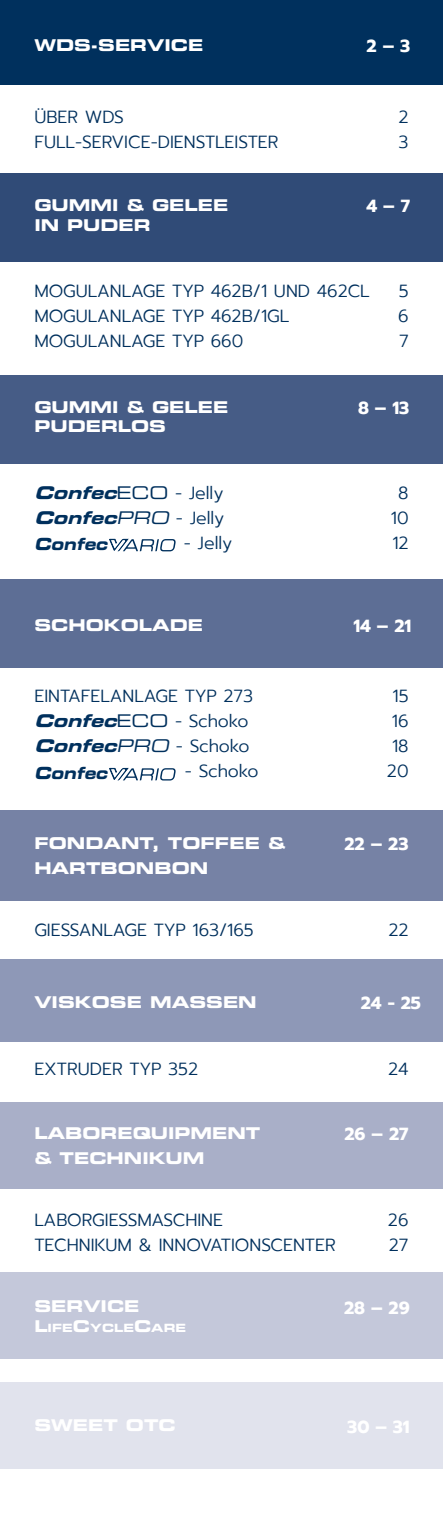
<style>
.page{position:relative;width:443px;height:1524px;background:#fff}
.page>*{position:absolute;margin:0;border:0;box-sizing:border-box;transform-origin:0 0}
.t1{font:300 17.5px "Prompt";color:#00305d}
.t2{font:700 17.5px "Prompt";color:#fff}
.t3{font:italic 17.5px "Eurostile Bold Extended Two";color:#00305d}
.t4{font:italic 16.75px "Eurostile Bold Extended Two";color:#00305d;scale:.93 1}
.t5{font:16.25px/25px "Eurostile Bold Extended Two";color:#fff}
.t6{font:11.5px "Eurostile Bold Extended Two";color:#fff}
.s1{font-family:"Eurostile Extended Two";font-style:normal}
.s2{font-family:"Prompt";font-weight:300;font-style:normal}
.s3{font-family:"Eurostile Extended Two"}
.s4{font-family:"Eurostile Bold Extended Two";font-weight:400;font-style:italic}
.s5{font-family:"Eurostile Extended Two";font-weight:400}
.s6{font-family:"Eurostile Extended Two";font-weight:400;font-style:italic}
.s7{font-size:16.25px}
</style>
<div class="page">
<div style="left:0;top:0;width:443px;height:90px;background:#00305d"></div>
<div style="left:0;top:958px;width:443px;height:87px;background:#8e98b7"></div>
<div style="left:0;top:1272px;width:443px;height:87px;background:#c4c8da"></div>
<div style="left:0;top:1382px;width:443px;height:87px;background:#e1e3ed"></div>
<div style="left:0;top:85px;width:443px;height:109px;background:#fff"></div>
<div style="left:0;top:1042px;width:443px;height:109px;background:#fff"></div>
<div style="left:0;top:1102px;width:443px;height:87px;background:#a9afc8"></div>
<svg style="left:109px;top:768px;width:67px;height:13px"></svg>
<div style="left:0;top:174px;width:443px;height:88px;background:#304b77"></div>
<div style="left:0;top:579px;width:443px;height:89px;background:#5d6e95"></div>
<div style="left:0;top:810px;width:443px;height:90px;background:#7682a5"></div>
<div style="left:0;top:376px;width:443px;height:88px;background:#465c86"></div>
<svg style="left:109px;top:538px;width:67px;height:13px"></svg>
<p class="t5" style="left:34px;top:32px;width:170px">WDS-SERVICE</p>
<p class="t2" style="left:367px;top:33px;width:45px">2 – 3</p>
<p class="t1" style="left:34px;top:105px;width:91px">ÜBER WDS</p>
<p class="t1" style="left:398px;top:105px;width:12px">2</p>
<p class="t1" style="left:34px;top:130px;width:246px">FULL-SERVICE-DIENSTLEISTER</p>
<p class="t1" style="left:399px;top:130px;width:11px">3</p>
<p class="t5" style="left:34px;top:195px;width:195px;line-height:19.5px">GUMMI &amp; GELEE<br>IN PUDER</p>
<p class="t2" style="left:367px;top:193px;width:45px">4 – 7</p>
<p class="t1" style="left:34px;top:279px;width:337px">MOGULANLAGE TYP 462B/1 UND 462CL</p>
<p class="t1" style="left:399px;top:279px;width:11px">5</p>
<p class="t1" style="left:34px;top:304px;width:257px">MOGULANLAGE TYP 462B/1GL</p>
<p class="t1" style="left:398px;top:304px;width:12px">6</p>
<p class="t1" style="left:34px;top:329px;width:210px">MOGULANLAGE TYP 660</p>
<p class="t1" style="left:399px;top:329px;width:11px">7</p>
<p class="t5" style="left:34px;top:397px;width:195px;line-height:19.5px">GUMMI &amp; GELEE<br>PUDERLOS</p>
<p class="t2" style="left:358px;top:395px;width:53px">8 – 13</p>
<p class="t3" style="left:34px;top:480px;width:191px">Confec<span class="s1">E C O</span> <span class="s2">- J e l l y</span></p>
<p class="t1" style="left:398px;top:480px;width:12px">8</p>
<p class="t3" style="left:34px;top:505px;width:191px">Confec<span class="s3">PRO</span> <span class="s2">- J e l l y</span></p>
<p class="t1" style="left:391px;top:505px;width:19px">10</p>
<p class="t4" style="left:34px;top:532px;width:84px">Confec</p>
<p class="t1" style="left:184px;top:530px;width:50px">- Jelly</p>
<p class="t1" style="left:392px;top:530px;width:18px">12</p>
<p class="t5" style="left:34px;top:612px;width:170px">SCHOKOLADE</p>
<p class="t2" style="left:353px;top:613px;width:59px">14 – 21</p>
<p class="t1" style="left:34px;top:684px;width:220px">EINTAFELANLAGE TYP 273</p>
<p class="t1" style="left:393px;top:684px;width:18px">15</p>
<p class="t1" style="left:34px;top:709px;width:216px"><span class="s4">Confec</span><span class="s5">ECO</span> - Schoko</p>
<p class="t1" style="left:392px;top:709px;width:18px">16</p>
<p class="t1" style="left:34px;top:734px;width:216px"><span class="s4">Confec</span><span class="s6">PRO</span> - S c h o ko</p>
<p class="t1" style="left:392px;top:734px;width:18px">18</p>
<p class="t4" style="left:34px;top:761px;width:84px">Confec</p>
<p class="t1" style="left:185px;top:759px;width:75px">- Schoko</p>
<p class="t1" style="left:387px;top:759px;width:23px">20</p>
<p class="t5" style="left:34px;top:830px;width:252px">FONDANT, TOFFEE &amp;<br>HARTBONBON</p>
<p class="t2" style="left:344px;top:831px;width:66px">22 – 23</p>
<p class="t1" style="left:34px;top:918px;width:221px">GIESSANLAGE TYP 163/165</p>
<p class="t1" style="left:388px;top:918px;width:22px">22</p>
<p class="t5" style="left:34px;top:989px;width:224px">VISKOSE MASSEN</p>
<p class="t2" style="left:361px;top:990px;width:62px">24 - 25</p>
<p class="t1" style="left:34px;top:1056px;width:165px">EXTRUDER TYP 352</p>
<p class="t1" style="left:388px;top:1056px;width:22px">24</p>
<p class="t5" style="left:34px;top:1120px;width:227px">LABOREQUIPMENT &amp; TECHNIKUM</p>
<p class="t2" style="left:344px;top:1120px;width:66px">26 – 27</p>
<p class="t1" style="left:34px;top:1207px;width:190px">LABORGIESSMASCHINE</p>
<p class="t1" style="left:388px;top:1207px;width:22px">26</p>
<p class="t1" style="left:34px;top:1232px;width:303px">TECHNIKUM &amp; INNOVATIONSCENTER</p>
<p class="t1" style="left:389px;top:1232px;width:21px">27</p>
<p class="t5" style="left:34px;top:1293px;width:107px">SERVICE</p>
<p class="t6" style="left:34px;top:1319px;width:153px"><span class="s7">L</span>IFE<span class="s7">C</span>YCLE<span class="s7">C</span>ARE</p>
<p class="t5" style="left:34px;top:1412px;width:143px">SWEET OTC</p>
<p class="t2" style="left:344px;top:1294px;width:67px">28 – 29</p>
<p class="t2" style="left:347px;top:1413px;width:64px">30 – 31</p>
</div>
